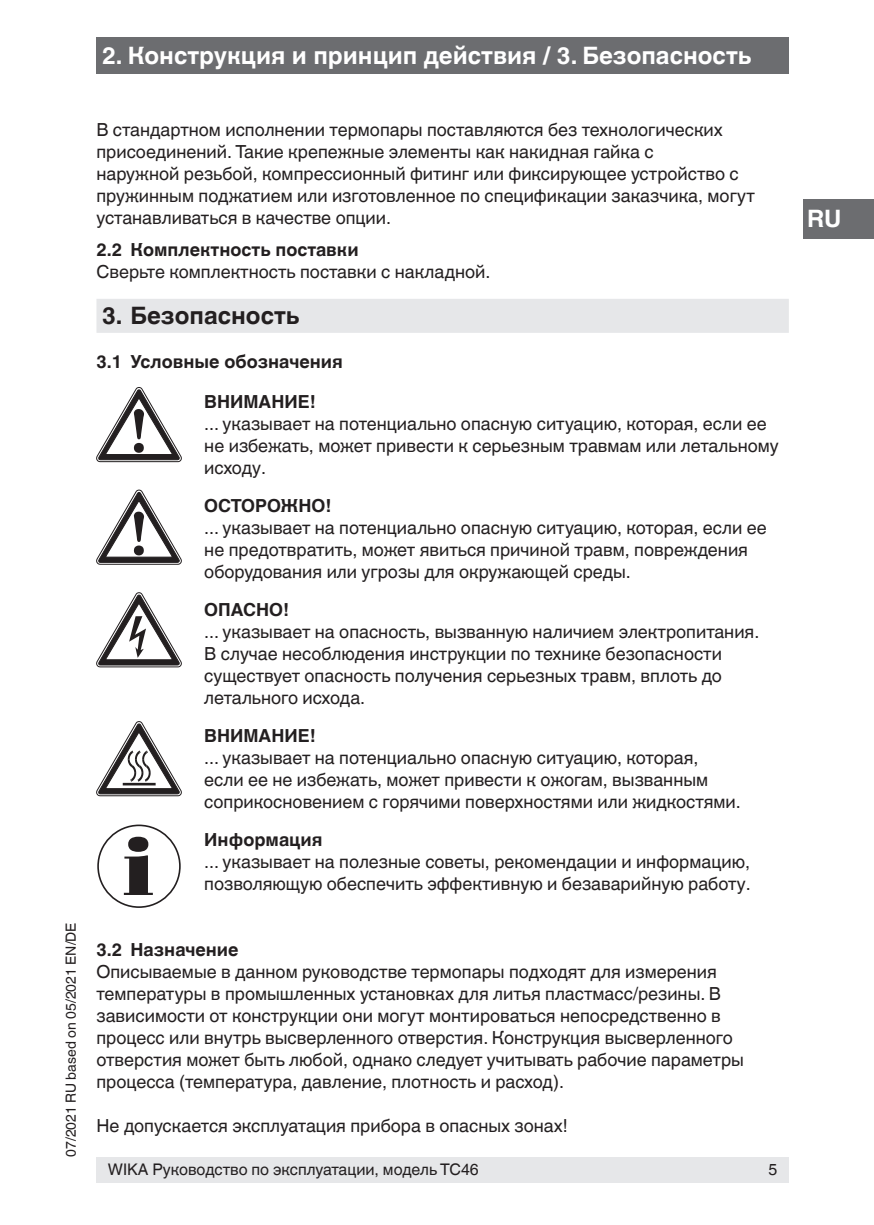
<style>
.page{position:relative;width:874px;height:1225px;background:#fff}
.page>*{position:absolute;margin:0;border:0;box-sizing:border-box;transform-origin:0 0}
.t1{font:700 24px "Helvetica World";color:#fff}
.t2{font:700 24px "Helvetica World";color:#231f20}
.t3{font:18px/22px "Helvetica World";color:#231f20}
.t4{font:700 18px/39.6px "Helvetica World";color:#231f20}
.t5{font:16px "Helvetica World";color:#231f20}
.t6{font:14px "Helvetica World";color:#231f20}
</style>
<div class="page">
<div style="left:96px;top:1157px;width:692px;height:25px;background:#e6e7e9"></div>
<div style="left:96px;top:37px;width:692px;height:37px;background:#6c6d70"></div>
<div style="left:802px;top:199px;width:71px;height:39px;background:#6c6d70"></div>
<div style="left:96px;top:299px;width:692px;height:34px;background:#e6e7e9"></div>
<svg style="left:96px;top:387px;width:85px;height:75px"></svg>
<svg style="left:96px;top:490px;width:85px;height:74px"></svg>
<svg style="left:96px;top:592px;width:85px;height:75px"></svg>
<svg style="left:96px;top:721px;width:85px;height:75px"></svg>
<svg style="left:124px;top:836px;width:29px;height:59px"></svg>
<div style="left:97px;top:824px;width:84px;height:84px;border:2px solid #231f20;border-radius:50%"></div>
<h1 class="t1" style="left:102px;top:42px;width:650px">2. Конструкция и принцип действия / 3. Безопасность</h1>
<p class="t6" style="left:63px;top:1157px;width:236px;rotate:-90deg">07/2021 RU based on 05/2021 EN/DE</p>
<p class="t3" style="left:96px;top:119px;width:659px">В стандартном исполнении термопары поставляются без технологических присоединений. Такие крепежные элементы как накидная гайка с<br>наружной резьбой, компрессионный фитинг или фиксирующее устройство с пружинным поджатием или изготовленное по спецификации заказчика, могут устанавливаться в качестве опции.</p>
<p class="t4" style="left:96px;top:230px;width:263px">2.2 Комплектность поставки</p>
<p class="t3" style="left:96px;top:261px;width:395px">Сверьте комплектность поставки с накладной.</p>
<h1 class="t2" style="left:102px;top:302px;width:199px">3. Безопасность</h1>
<p class="t4" style="left:204px;top:342px;width:140px;text-indent:-108px">3.1 Условные обозначения<br>ВНИМАНИЕ!</p>
<p class="t3" style="left:204px;top:413px;width:575px">... указывает на потенциально опасную ситуацию, которая, если ее не избежать, может привести к серьезным травмам или летальному исходу.</p>
<p class="t4" style="left:204px;top:486px;width:129px">ОСТОРОЖНО!</p>
<p class="t3" style="left:204px;top:517px;width:563px">... указывает на потенциально опасную ситуацию, которая, если ее не предотвратить, может явиться причиной травм, повреждения оборудования или угрозы для окружающей среды.</p>
<p class="t4" style="left:204px;top:590px;width:86px">ОПАСНО!</p>
<p class="t3" style="left:204px;top:621px;width:556px">... указывает на опасность, вызванную наличием электропитания.<br>В случае несоблюдения инструкции по технике безопасности существует опасность получения серьезных травм, вплоть до летального исхода.</p>
<p class="t4" style="left:204px;top:716px;width:113px">ВНИМАНИЕ!</p>
<p class="t3" style="left:204px;top:747px;width:537px">... указывает на потенциально опасную ситуацию, которая, если ее не избежать, может привести к ожогам, вызванным соприкосновением с горячими поверхностями или жидкостями.</p>
<p class="t4" style="left:204px;top:820px;width:120px">Информация</p>
<p class="t3" style="left:204px;top:851px;width:547px">... указывает на полезные советы, рекомендации и информацию, позволяющую обеспечить эффективную и безаварийную работу.</p>
<p class="t4" style="left:96px;top:930px;width:143px">3.2 Назначение</p>
<p class="t3" style="left:96px;top:961px;width:648px">Описываемые в данном руководстве термопары подходят для измерения температуры в промышленных установках для литья пластмасс/резины. В зависимости от конструкции они могут монтироваться непосредственно в процесс или внутрь высверленного отверстия. Конструкция высверленного отверстия может быть любой, однако следует учитывать рабочие параметры процесса (температура, давление, плотность и расход).</p>
<p class="t3" style="left:96px;top:1115px;width:472px">Не допускается эксплуатация прибора в опасных зонах!</p>
<p class="t5" style="left:108px;top:1160px;width:372px">WIKA Руководство по эксплуатации, модель TC46</p>
<p class="t5" style="left:768px;top:1160px;width:10px">5</p>
<h1 class="t1" style="left:806px;top:205px;width:36px">RU</h1>
</div>
